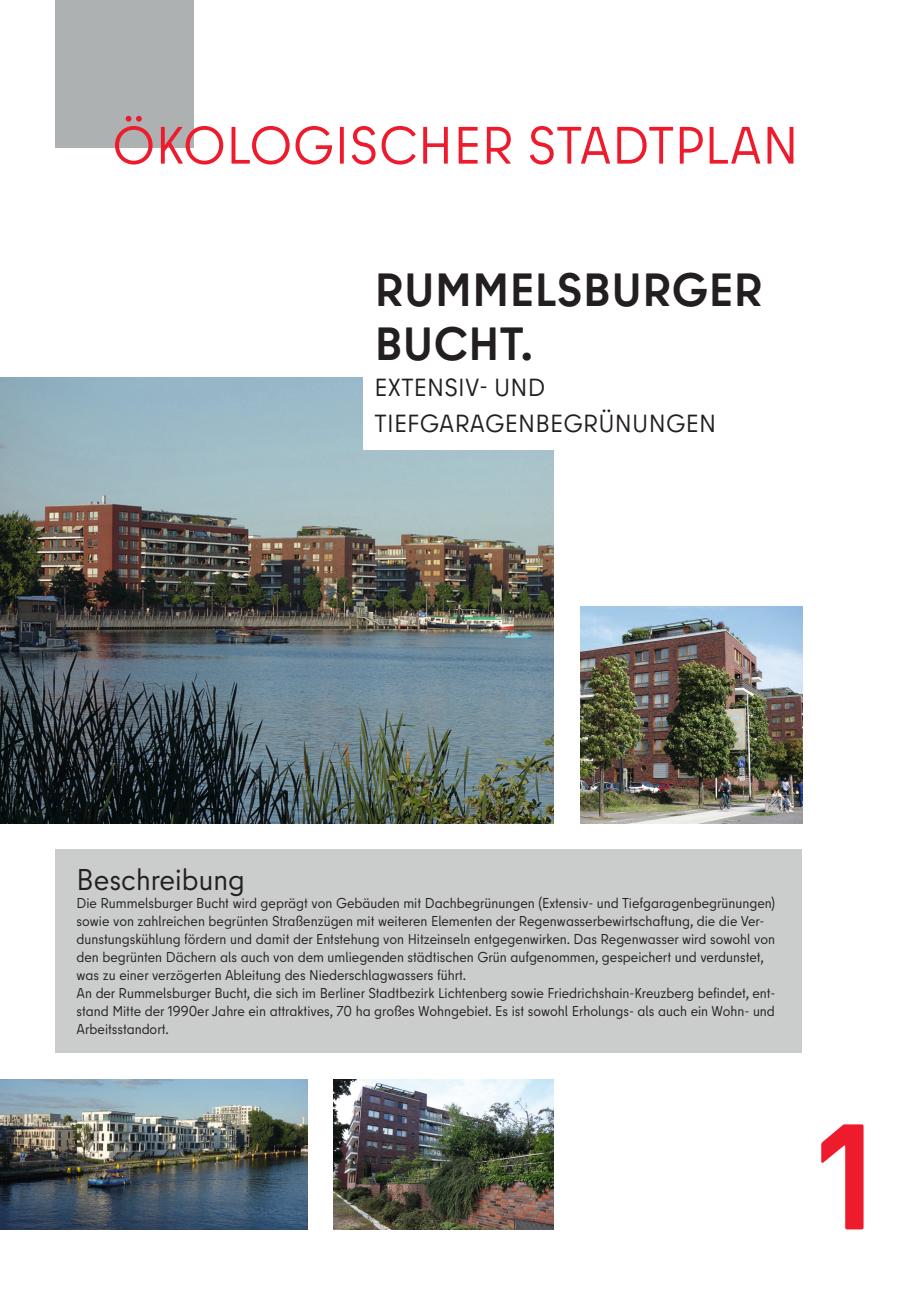
<style>
.page{position:relative;width:919px;height:1289px;background:#fff}
.page>*{position:absolute;margin:0;border:0;box-sizing:border-box;transform-origin:0 0}
.t1{font:700 150px "Berlin Type";color:#ee1b2d}
.t2{font:52.5px "Berlin Type";letter-spacing:.01em;color:#ee1b2d}
.t3{font:700 46.5px/54px "Berlin Type";letter-spacing:.01em;color:#231f20}
.t4{font:30px "Berlin Type";color:#231f20}
.t5{font:24.75px/36px "Berlin Type";letter-spacing:.01em;color:#231f20}
.t6{font:14.25px/18px "Berlin Type";color:#231f20}
</style>
<div class="page">
<div style="left:55px;top:0;width:139px;height:147px;background:#aeb1b2"></div>
<div style="left:55px;top:849px;width:746px;height:203px;background:#cbcccc"></div>
<img style="left:0;top:377px;width:553px;height:446px">
<img style="left:333px;top:1079px;width:220px;height:150px">
<img style="left:0;top:1079px;width:308px;height:150px">
<img style="left:580px;top:606px;width:222px;height:217px">
<div style="left:363px;top:375px;width:465px;height:74px;background:#fff"></div>
<h2 class="t2" style="left:112px;top:113px;width:687px">ÖKOLOGISCHER STADTPLAN</h2>
<h3 class="t3" style="left:374px;top:263px;width:389px">RUMMELSBURGER<br>BUCHT.</h3>
<h3 class="t5" style="left:374px;top:370px;width:343px">EXTENSIV- UND<br>TIEFGARAGENBEGRÜNUNGEN</h3>
<h3 class="t4" style="left:77px;top:860px;width:170px">Beschreibung</h3>
<p class="t6" style="left:77px;top:893px;width:700px">Die Rummelsburger Bucht wird geprägt von Gebäuden mit Dachbegrünungen (Extensiv- und Tiefgaragenbegrünungen) sowie von zahlreichen begrünten Straßenzügen mit weiteren Elementen der Regenwasserbewirtschaftung, die die Ver&shy;dunstungskühlung fördern und damit der Entstehung von Hitzeinseln entgegenwirken. Das Regenwasser wird sowohl von den begrünten Dächern als auch von dem umliegenden städtischen Grün aufgenommen, gespeichert und verdunstet, was zu einer verzögerten Ableitung des Niederschlagwassers führt.<br>An der Rummelsburger Bucht, die sich im Berliner Stadtbezirk Lichtenberg sowie Friedrichshain-Kreuzberg befindet, ent&shy;stand Mitte der 1990er Jahre ein attraktives, 70 ha großes Wohngebiet. Es ist sowohl Erholungs- als auch ein Wohn- und Arbeitsstandort.</p>
<h1 class="t1" style="left:817px;top:1080px;width:60px">1</h1>
</div>
